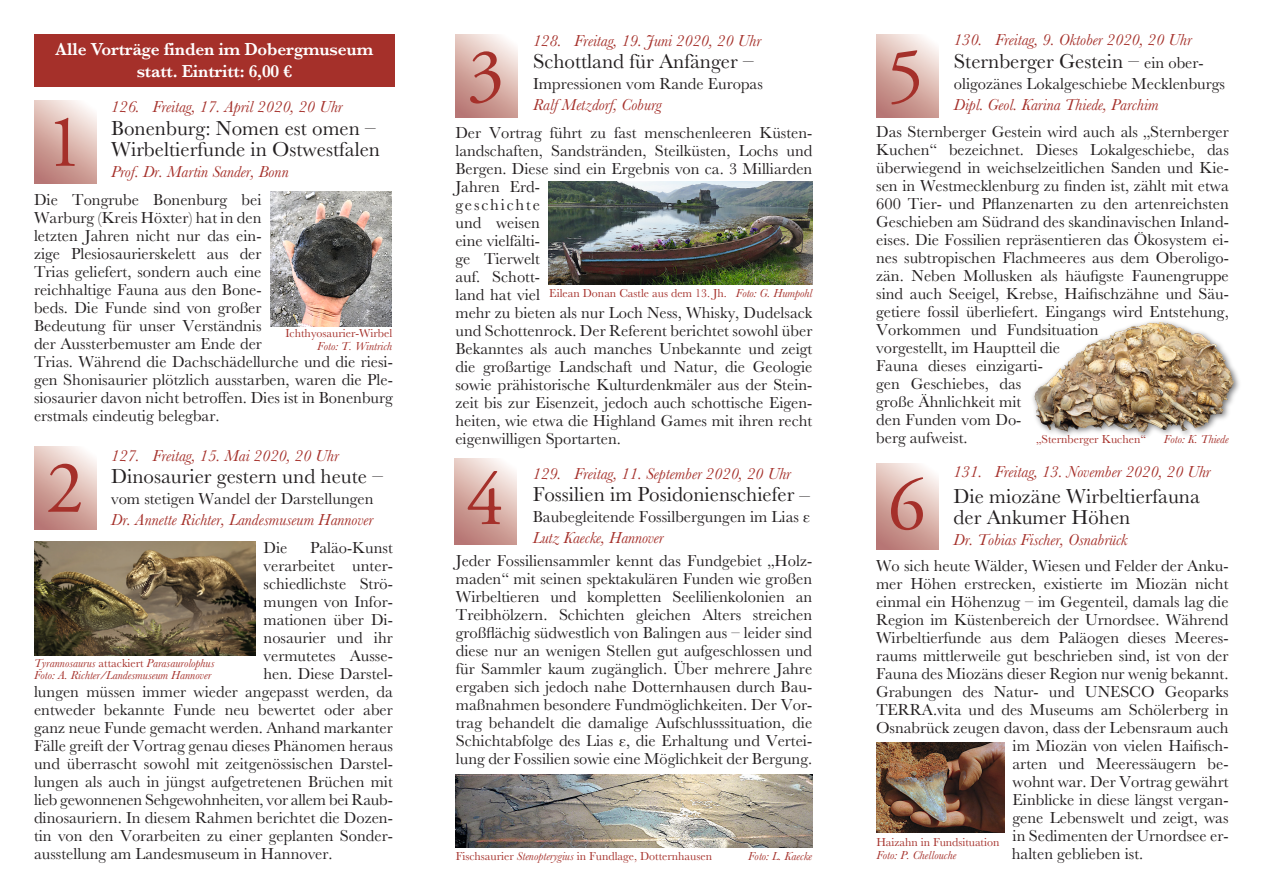
<style>
.page{position:relative;width:1263px;height:893px;background:#fff}
.page>*{position:absolute;margin:0;border:0;box-sizing:border-box;transform-origin:0 0}
.t1{font:75px "Adobe Garamond Pro";color:#a5302a}
.t2{font:21px/21px "Baskerville";color:#231f20}
.t3{font:600 18px/21.6px "Baskerville";letter-spacing:-.01em;color:#fff;text-align:center}
.t4{font:16.5px/18px "Baskerville";color:#231f20}
.t5{font:italic 16.5px "Baskerville";color:#a5302a}
.t6{font:12px "Baskerville";color:#a5302a}
.t7{font:italic 12px/12.3px "Baskerville";color:#a5302a}
.s1{font-style:normal}
.s2{font-size:16.5px}
.s3{font-style:italic}
</style>
<div class="page">
<div style="left:34px;top:34px;width:360px;height:53px;background:#a5302a"></div>
<img style="left:548px;top:182px;width:264px;height:103px">
<img style="left:34px;top:542px;width:221px;height:113px">
<img style="left:876px;top:742px;width:128px;height:91px">
<img style="left:270px;top:192px;width:121px;height:134px">
<img style="left:456px;top:774px;width:356px;height:73px">
<img style="left:1033px;top:321px;width:206px;height:116px">
<img style="left:1034px;top:323px;width:200px;height:109px">
<p class="t3" style="left:55px;top:39px;width:319px">Alle Vorträge finden im Dobergmuseum statt. Eintritt: 6,00 €</p>
<h1 class="t1" style="left:46px;top:111px;width:39px">1</h1>
<p class="t5" style="left:111px;top:98px;width:233px">126. Freitag, 17. April 2020, 20 Uhr</p>
<p class="t2" style="left:111px;top:118px;width:270px">Bonenburg: Nomen est omen –<br>Wirbeltierfunde in Ostwestfalen</p>
<p class="t5" style="left:111px;top:162px;width:179px">Prof. Dr. Martin Sander, Bonn</p>
<p class="t4" style="left:34px;top:191px;width:360px">Die Tongrube Bonenburg bei<br>Warburg (Kreis Höxter) hat in den<br>letzten Jahren nicht nur das ein‐<br>zige Plesiosaurierskelett aus der<br>Trias geliefert, sondern auch eine<br>reichhaltige Fauna aus den Bone‐<br>beds. Die Funde sind von großer<br>Bedeutung für unser Verständnis<br>der Aussterbemuster am Ende der<br>Trias. Während die Dachschädellurche und die riesi‐ gen Shonisaurier plötzlich ausstarben, waren die Ple‐ siosaurier davon nicht betroffen. Dies ist in Bonenburg erstmals eindeutig belegbar.</p>
<p class="t6" style="left:285px;top:327px;width:108px">Ichthyosaurier-Wirbel</p>
<p class="t7" style="left:317px;top:340px;width:77px">Foto: T. Wintrich</p>
<h1 class="t1" style="left:46px;top:457px;width:39px">2</h1>
<p class="t5" style="left:111px;top:446px;width:229px">127. Freitag, 15. Mai 2020, 20 Uhr</p>
<p class="t2" style="left:111px;top:466px;width:273px">Dinosaurier gestern und heute –</p>
<p class="t4" style="left:111px;top:490px;width:264px">vom stetigen Wandel der Darstellungen</p>
<p class="t5" style="left:111px;top:511px;width:264px">Dr. Annette Richter, Landesmuseum Hannover</p>
<p class="t4" style="left:264px;top:538px;width:25px">Die</p>
<p class="t4" style="left:310px;top:538px;width:84px">Paläo-Kunst</p>
<p class="t4" style="left:264px;top:556px;width:131px">verarbeitet unter‐</p>
<p class="t4" style="left:264px;top:574px;width:131px">schiedlichste Strö‐</p>
<p class="t4" style="left:264px;top:592px;width:131px">mungen von Infor‐</p>
<p class="t4" style="left:264px;top:610px;width:131px">mationen über Di‐</p>
<p class="t4" style="left:264px;top:628px;width:131px">nosaurier und ihr</p>
<p class="t4" style="left:264px;top:646px;width:131px">vermutetes Ausse‐</p>
<p class="t4" style="left:264px;top:664px;width:131px">hen. Diese Darstel‐</p>
<p class="t4" style="left:34px;top:682px;width:360px">lungen müssen immer wieder angepasst werden, da</p>
<p class="t4" style="left:34px;top:700px;width:360px">entweder bekannte Funde neu bewertet oder aber</p>
<p class="t4" style="left:34px;top:718px;width:360px">ganz neue Funde gemacht werden. Anhand markanter</p>
<p class="t4" style="left:34px;top:736px;width:360px">Fälle greift der Vortrag genau dieses Phänomen heraus</p>
<p class="t4" style="left:34px;top:754px;width:360px">und überrascht sowohl mit zeitgenössischen Darstel‐</p>
<p class="t4" style="left:34px;top:772px;width:360px">lungen als auch in jüngst aufgetretenen Brüchen mit</p>
<p class="t4" style="left:34px;top:790px;width:360px">lieb gewonnenen Sehgewohnheiten, vor allem bei Raub‐</p>
<p class="t4" style="left:34px;top:808px;width:360px">dinosauriern. In diesem Rahmen berichtet die Dozen‐</p>
<p class="t4" style="left:34px;top:826px;width:360px">tin von den Vorarbeiten zu einer geplanten Sonder‐</p>
<p class="t4" style="left:34px;top:844px;width:300px">ausstellung am Landesmuseum in Hannover.</p>
<p class="t7" style="left:34px;top:657px;width:182px">Tyrannosaurus <span class="s1">attackiert</span> Parasaurolophus<br>Foto: A. Richter/Landesmuseum Hannover</p>
<p class="t5" style="left:533px;top:31px;width:230px">128. Freitag, 19. Juni 2020, 20 Uhr</p>
<p class="t2" style="left:533px;top:51px;width:222px">Schottland für Anfänger –</p>
<p class="t4" style="left:533px;top:75px;width:231px">Impressionen vom Rande Europas</p>
<p class="t5" style="left:533px;top:96px;width:130px">Ralf Metzdorf, Coburg</p>
<h1 class="t1" style="left:467px;top:45px;width:39px">3</h1>
<h1 class="t1" style="left:887px;top:45px;width:39px">5</h1>
<p class="t5" style="left:954px;top:31px;width:240px">130. Freitag, 9. Oktober 2020, 20 Uhr</p>
<p class="t2" style="left:954px;top:50px;width:251px">Sternberger Gestein – <span class="s2">ein ober‐</span></p>
<p class="t4" style="left:954px;top:74px;width:273px">oligozänes Lokalgeschiebe Mecklenburgs</p>
<p class="t5" style="left:954px;top:95px;width:206px">Dipl. Geol. Karina Thiede, Parchim</p>
<p class="t4" style="left:455px;top:124px;width:358px">Der Vortrag führt zu fast menschenleeren Küsten‐ landschaften, Sandstränden, Steilküsten, Lochs und Bergen. Diese sind ein Ergebnis von ca. 3 Milliarden Jahren Erd‐<br>geschichte<br>und weisen<br>eine vielfälti‐<br>ge Tierwelt<br>auf. Schott‐<br>land hat viel<br>mehr zu bieten als nur Loch Ness, Whisky, Dudelsack und Schottenrock. Der Referent berichtet sowohl über Bekanntes als auch manches Unbekannte und zeigt die großartige Landschaft und Natur, die Geologie sowie prähistorische Kulturdenkmäler aus der Stein‐ zeit bis zur Eisenzeit, jedoch auch schottische Eigen‐ heiten, wie etwa die Highland Games mit ihren recht eigenwilligen Sportarten.</p>
<p class="t6" style="left:549px;top:287px;width:265px">Eilean Donan Castle aus dem 13. Jh. <span class="s3">Foto: G. Humpohl</span></p>
<p class="t4" style="left:876px;top:123px;width:354px">Das Sternberger Gestein wird auch als „Sternberger Kuchen“ bezeichnet. Dieses Lokalgeschiebe, das überwiegend in weichselzeitlichen Sanden und Kie‐ sen in Westmecklenburg zu finden ist, zählt mit etwa 600 Tier- und Pflanzenarten zu den artenreichsten Geschieben am Südrand des skandinavischen Inland‐ eises. Die Fossilien repräsentieren das Ökosystem ei‐ nes subtropischen Flachmeeres aus dem Oberoligo‐ zän. Neben Mollusken als häufigste Faunengruppe sind auch Seeigel, Krebse, Haifischzähne und Säu‐ getiere fossil überliefert. Eingangs wird Entstehung, Vorkommen und Fundsituation<br>vorgestellt, im Hauptteil die<br>Fauna dieses einzigarti‐<br>gen Geschiebes, das<br>große Ähnlichkeit mit<br>den Funden vom Do‐<br>berg aufweist.</p>
<p class="t6" style="left:1036px;top:433px;width:111px">„Sternberger Kuchen“</p>
<p class="t7" style="left:1164px;top:433px;width:66px">Foto: K. Thiede</p>
<p class="t5" style="left:533px;top:464px;width:260px">129. Freitag, 11. September 2020, 20 Uhr</p>
<p class="t2" style="left:533px;top:484px;width:279px">Fossilien im Posidonienschiefer –</p>
<p class="t4" style="left:533px;top:508px;width:279px">Baubegleitende Fossilbergungen im Lias ε</p>
<p class="t5" style="left:533px;top:529px;width:132px">Lutz Kaecke, Hannover</p>
<h1 class="t1" style="left:466px;top:470px;width:39px">4</h1>
<h1 class="t1" style="left:888px;top:475px;width:39px">6</h1>
<p class="t5" style="left:954px;top:463px;width:259px">131. Freitag, 13. November 2020, 20 Uhr</p>
<p class="t2" style="left:954px;top:485px;width:248px">Die miozäne Wirbeltierfauna der Ankumer Höhen</p>
<p class="t5" style="left:954px;top:530px;width:176px">Dr. Tobias Fischer, Osnabrück</p>
<p class="t4" style="left:456px;top:552px;width:358px;text-align:justify">Jeder Fossiliensammler kennt das Fundgebiet „Holz‐ maden“ mit seinen spektakulären Funden wie großen Wirbeltieren und kompletten Seelilienkolonien an Treibhölzern. Schichten gleichen Alters streichen großflächig südwestlich von Balingen aus – leider sind diese nur an wenigen Stellen gut aufgeschlossen und für Sammler kaum zugänglich. Über mehrere Jahre ergaben sich jedoch nahe Dotternhausen durch Bau‐ maßnahmen besondere Fundmöglichkeiten. Der Vor‐ trag behandelt die damalige Aufschlusssituation, die Schichtabfolge des Lias ε, die Erhaltung und Vertei‐ lung der Fossilien sowie eine Möglichkeit der Bergung.</p>
<p class="t4" style="left:876px;top:557px;width:354px">Wo sich heute Wälder, Wiesen und Felder der Anku‐</p>
<p class="t4" style="left:876px;top:575px;width:354px">mer Höhen erstrecken, existierte im Miozän nicht</p>
<p class="t4" style="left:876px;top:593px;width:354px">einmal ein Höhenzug – im Gegenteil, damals lag die</p>
<p class="t4" style="left:876px;top:611px;width:354px">Region im Küstenbereich der Urnordsee. Während</p>
<p class="t4" style="left:876px;top:629px;width:354px">Wirbeltierfunde aus dem Paläogen dieses Meeres‐</p>
<p class="t4" style="left:876px;top:647px;width:354px">raums mittlerweile gut beschrieben sind, ist von der</p>
<p class="t4" style="left:876px;top:665px;width:354px">Fauna des Miozäns dieser Region nur wenig bekannt.</p>
<p class="t4" style="left:876px;top:683px;width:354px">Grabungen des Natur- und UNESCO Geoparks</p>
<p class="t4" style="left:876px;top:701px;width:354px">TERRA.vita und des Museums am Schölerberg in</p>
<p class="t4" style="left:876px;top:719px;width:354px">Osnabrück zeugen davon, dass der Lebensraum auch</p>
<p class="t4" style="left:1012px;top:737px;width:217px">im Miozän von vielen Haifisch‐</p>
<p class="t4" style="left:1012px;top:755px;width:217px">arten und Meeressäugern be‐</p>
<p class="t4" style="left:1012px;top:773px;width:217px">wohnt war. Der Vortrag gewährt</p>
<p class="t4" style="left:1012px;top:791px;width:217px">Einblicke in diese längst vergan‐</p>
<p class="t4" style="left:1012px;top:809px;width:217px">gene Lebenswelt und zeigt, was</p>
<p class="t4" style="left:1012px;top:827px;width:217px">in Sedimenten der Urnordsee er‐</p>
<p class="t4" style="left:1012px;top:845px;width:133px">halten geblieben ist.</p>
<p class="t6" style="left:876px;top:835px;width:125px">Haizahn in Fundsituation</p>
<p class="t7" style="left:876px;top:849px;width:82px">Foto: P. Chellouche</p>
<p class="t6" style="left:456px;top:849px;width:258px">Fischsaurier <span class="s3">Stenopterygius</span> in Fundlage, Dotternhausen</p>
<p class="t7" style="left:748px;top:849px;width:66px">Foto: L. Kaecke</p>
</div>
